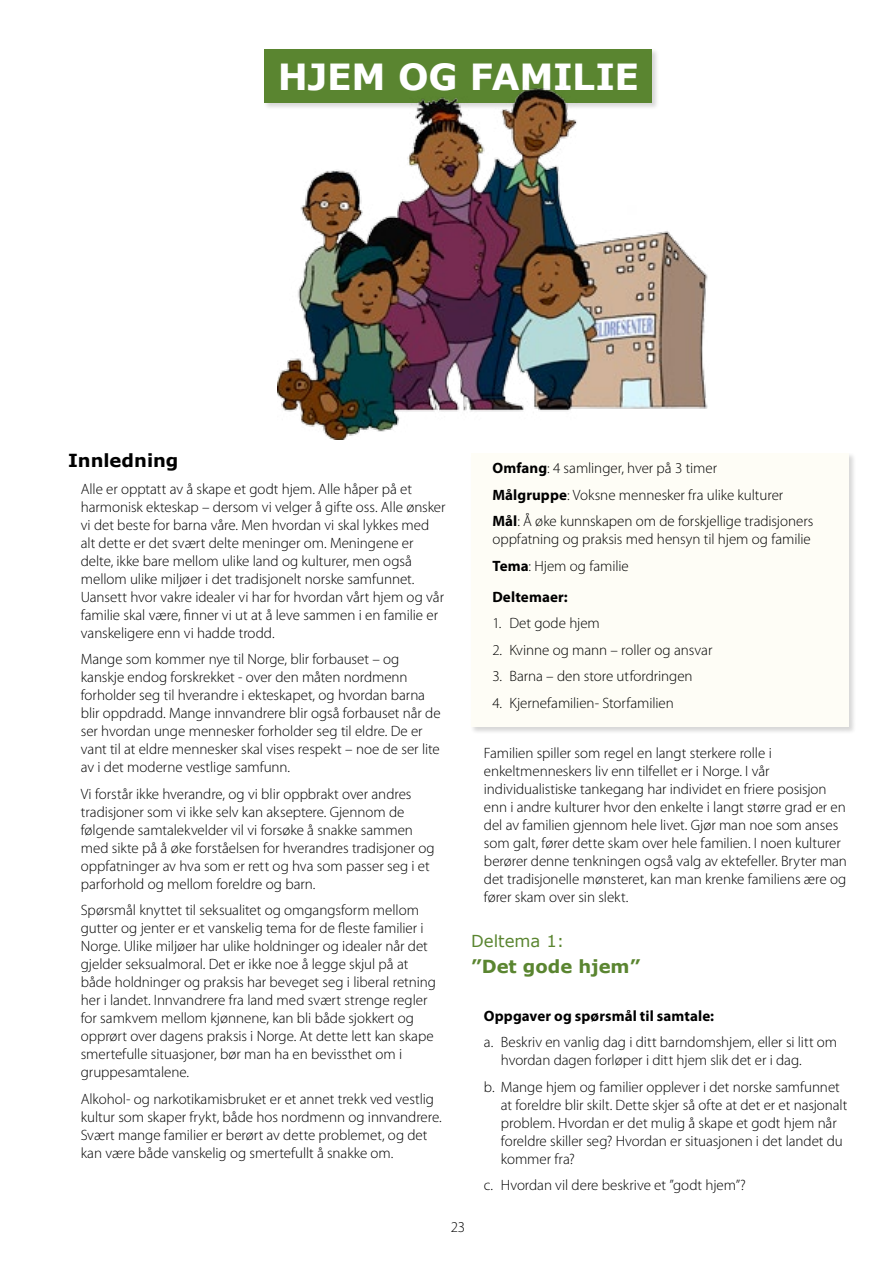
<style>
.page{position:relative;width:893px;height:1263px;background:#fff}
.page>*{position:absolute;margin:0;border:0;box-sizing:border-box;transform-origin:0 0}
.t1{font:700 36px "Verdana";letter-spacing:-.01em;color:#fff}
.t2{font:700 18px "Verdana";color:#5a8530}
.t3{font:700 18px "Verdana";color:#000}
.t4{font:16.5px "Verdana";color:#5a8530}
.t5{font:300 15px/18px "Myriad Pro";letter-spacing:-.005em;color:#000}
.t6{font:700 15px "Myriad Pro";letter-spacing:.01em;color:#000}
.s1{font-weight:700}
</style>
<div class="page">
<div style="left:264px;top:48px;width:396px;height:62px;background:#000;opacity:.16"></div>
<div style="left:265px;top:49px;width:387px;height:54px;background:#5a8530"></div>
<div style="left:470px;top:453px;width:386px;height:280px;background:#000;opacity:.16"></div>
<div style="left:471px;top:454px;width:378px;height:273px;background:#fefdf6"></div>
<img style="left:278px;top:73px;width:430px;height:366px">
<h1 class="t1" style="left:278px;top:53px;width:363px">HJEM OG FAMILIE</h1>
<p class="t3" style="left:68px;top:449px;width:112px">Innledning</p>
<p class="t5" style="left:81px;top:480px;width:366px">Alle er opptatt av å skape et godt hjem. Alle håper på et harmonisk ekteskap – dersom vi velger å gifte oss. Alle ønsker vi det beste for barna våre. Men hvordan vi skal lykkes med alt dette er det svært delte meninger om. Meningene er delte, ikke bare mellom ulike land og kulturer, men også mellom ulike miljøer i det tradisjonelt norske samfunnet.<br>Uansett hvor vakre idealer vi har for hvordan vårt hjem og vår familie skal være, finner vi ut at å leve sammen i en familie er vanskeligere enn vi hadde trodd.</p>
<p class="t5" style="left:81px;top:651px;width:361px">Mange som kommer nye til Norge, blir forbauset – og kanskje endog forskrekket - over den måten nordmenn forholder seg til hverandre i ekteskapet, og hvordan barna blir oppdradd. Mange innvandrere blir også forbauset når de ser hvordan unge mennesker forholder seg til eldre. De er vant til at eldre mennesker skal vises respekt – noe de ser lite av i det moderne vestlige samfunn.</p>
<p class="t5" style="left:81px;top:785px;width:355px">Vi forstår ikke hverandre, og vi blir oppbrakt over andres tradisjoner som vi ikke selv kan akseptere. Gjennom de følgende samtalekvelder vil vi forsøke å snakke sammen med sikte på å øke forståelsen for hverandres tradisjoner og oppfatninger av hva som er rett og hva som passer seg i et parforhold og mellom foreldre og barn.</p>
<p class="t5" style="left:81px;top:902px;width:357px">Spørsmål knyttet til seksualitet og omgangsform mellom gutter og jenter er et vanskelig tema for de fleste familier i Norge. Ulike miljøer har ulike holdninger og idealer når det gjelder seksualmoral. Det er ikke noe å legge skjul på at både holdninger og praksis har beveget seg i liberal retning her i landet. Innvandrere fra land med svært strenge regler for samkvem mellom kjønnene, kan bli både sjokkert og opprørt over dagens praksis i Norge. At dette lett kan skape smertefulle situasjoner, bør man ha en bevissthet om i gruppesamtalene.</p>
<p class="t5" style="left:81px;top:1090px;width:362px">Alkohol- og narkotikamisbruket er et annet trekk ved vestlig kultur som skaper frykt, både hos nordmenn og innvandrere.<br>Svært mange familier er berørt av dette problemet, og det kan være både vanskelig og smertefullt å snakke om.</p>
<p class="t5" style="left:492px;top:455px;width:322px;line-height:26.5px"><span class="s1">Omfang</span>: 4 samlinger, hver på 3 timer<br><span class="s1">Målgruppe</span>: Voksne mennesker fra ulike kulturer<br><span class="s1">Mål</span>: Å øke kunnskapen om de forskjellige tradisjoners</p>
<p class="t5" style="left:492px;top:526px;width:320px;line-height:26.5px">oppfatning og praksis med hensyn til hjem og familie<br><span class="s1">Tema</span>: Hjem og familie</p>
<p class="t6" style="left:492px;top:588px;width:77px">Deltemaer:</p>
<p class="t5" style="left:492px;top:614px;width:109px">1. Det gode hjem</p>
<p class="t5" style="left:492px;top:641px;width:221px">2. Kvinne og mann – roller og ansvar</p>
<p class="t5" style="left:492px;top:667px;width:202px">3. Barna – den store utfordringen</p>
<p class="t5" style="left:492px;top:694px;width:183px">4. Kjernefamilien- Storfamilien</p>
<p class="t5" style="left:484px;top:744px;width:365px">Familien spiller som regel en langt sterkere rolle i enkeltmenneskers liv enn tilfellet er i Norge. I vår individualistiske tankegang har individet en friere posisjon enn i andre kulturer hvor den enkelte i langt større grad er en del av familien gjennom hele livet. Gjør man noe som anses som galt, fører dette skam over hele familien. I noen kulturer berører denne tenkningen også valg av ektefeller. Bryter man det tradisjonelle mønsteret, kan man krenke familiens ære og fører skam over sin slekt.</p>
<p class="t4" style="left:471px;top:930px;width:95px">Deltema 1:</p>
<p class="t2" style="left:471px;top:954px;width:171px">”Det gode hjem”</p>
<p class="t6" style="left:484px;top:1007px;width:232px">Oppgaver og spørsmål til samtale:</p>
<p class="t5" style="left:501px;top:1033px;width:338px;text-indent:-17px">a. Beskriv en vanlig dag i ditt barndomshjem, eller si litt om hvordan dagen forløper i ditt hjem slik det er i dag.</p>
<p class="t5" style="left:501px;top:1078px;width:348px;text-indent:-17px">b. Mange hjem og familier opplever i det norske samfunnet at foreldre blir skilt. Dette skjer så ofte at det er et nasjonalt problem. Hvordan er det mulig å skape et godt hjem når foreldre skiller seg? Hvordan er situasjonen i det landet du kommer fra?</p>
<p class="t5" style="left:484px;top:1176px;width:264px">c. Hvordan vil dere beskrive et ”godt hjem”?</p>
<p class="t5" style="left:451px;top:1218px;width:16px">23</p>
</div>
